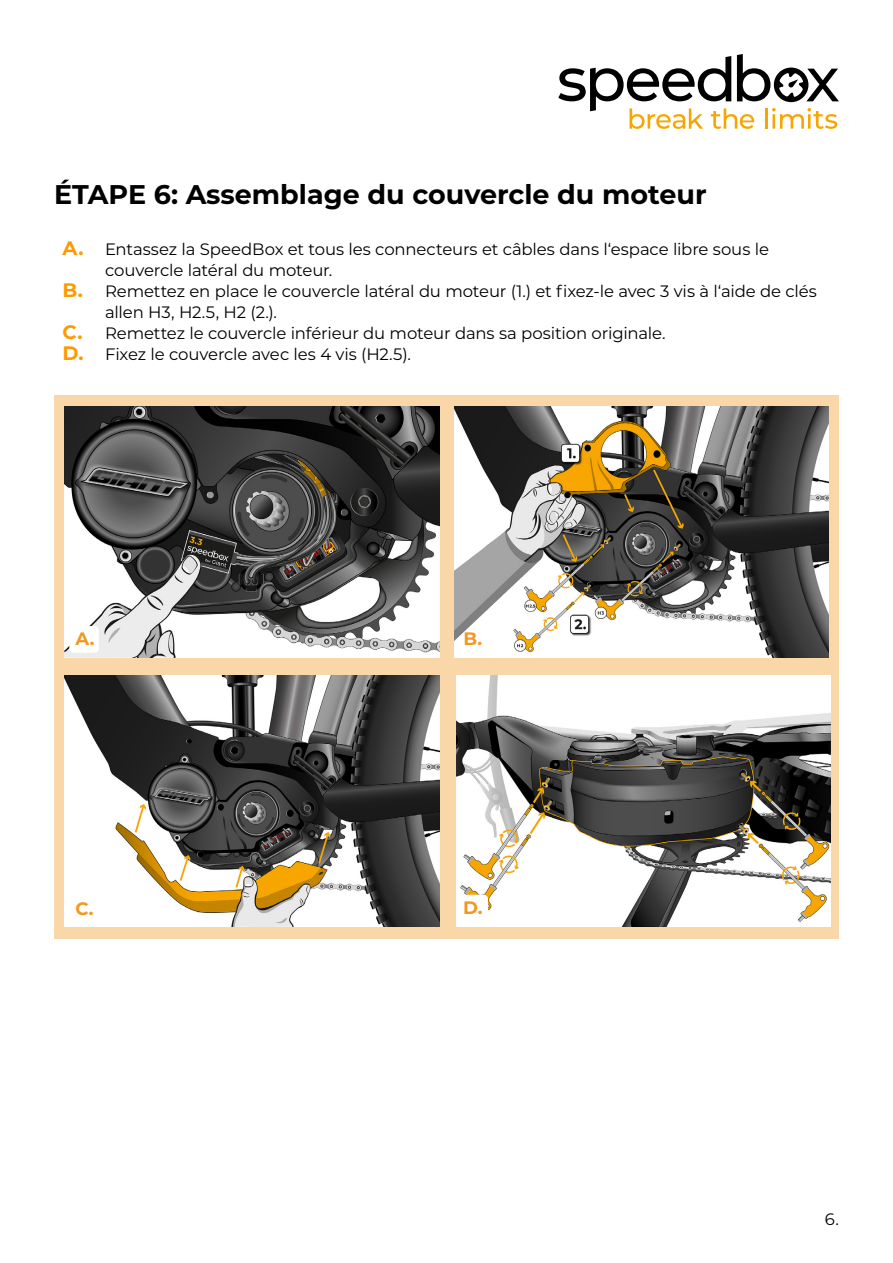
<style>
.page{position:relative;width:893px;height:1263px;background:#fff}
.page>*{position:absolute;margin:0;border:0;box-sizing:border-box;transform-origin:0 0}
.t1{font:700 27px "Montserrat";color:#000}
.t2{font:700 18px "Montserrat";color:#f4971e}
.t3{font:16.5px "Montserrat";letter-spacing:-.01em;color:#000}
.s1{font-weight:700;font-size:19.5px;color:#f90}
</style>
<div class="page">
<svg style="left:558px;top:54px;width:281px;height:75px"></svg>
<div style="left:54px;top:395px;width:785px;height:544px;background:#fad7a8"></div>
<img style="left:65px;top:407px;width:374px;height:250px">
<img style="left:455px;top:406px;width:374px;height:251px">
<img style="left:65px;top:675px;width:374px;height:251px">
<img style="left:456px;top:675px;width:374px;height:251px">
<div style="left:69px;top:626px;width:30px;height:27px;background:#fff;border-radius:4px"></div>
<div style="left:458px;top:895px;width:30px;height:26px;background:#fff;border-radius:4px"></div>
<h1 class="t1" style="left:54px;top:175px;width:654px">ÉTAPE 6: Assemblage du couvercle du moteur</h1>
<p class="t3" style="left:63px;top:238px;width:708px"><span class="s1">A.</span> Entassez la SpeedBox et tous les connecteurs et câbles dans l‘espace libre sous le</p>
<p class="t3" style="left:105px;top:259px;width:229px">couvercle latéral du moteur.</p>
<p class="t3" style="left:63px;top:280px;width:756px"><span class="s1">B.</span> Remettez en place le couvercle latéral du moteur (1.) et fixez-le avec 3 vis à l‘aide de clés</p>
<p class="t3" style="left:105px;top:301px;width:173px">allen H3, H2.5, H2 (2.).</p>
<p class="t3" style="left:63px;top:322px;width:605px"><span class="s1">C.</span> Remettez le couvercle inférieur du moteur dans sa position originale.</p>
<p class="t3" style="left:63px;top:343px;width:350px"><span class="s1">D.</span> Fixez le couvercle avec les 4 vis (H2.5).</p>
<p class="t2" style="left:75px;top:626px;width:21px">A.</p>
<p class="t2" style="left:75px;top:896px;width:20px">C.</p>
<p class="t2" style="left:463px;top:626px;width:20px">B.</p>
<p class="t2" style="left:463px;top:895px;width:21px">D.</p>
<p class="t3" style="left:825px;top:1207px;width:15px">6.</p>
</div>
